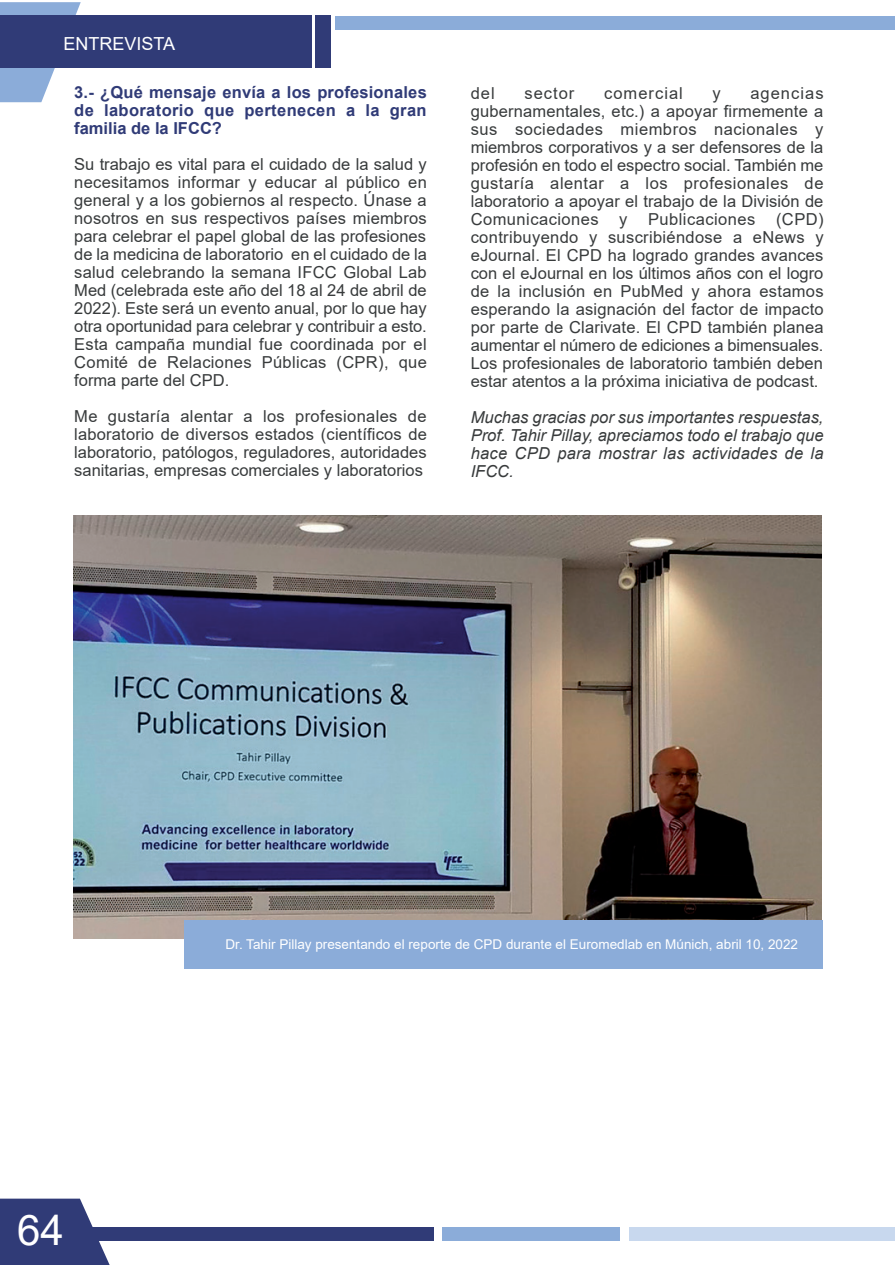
<style>
.page{position:relative;width:895px;height:1265px;background:#fff}
.page>*{position:absolute;margin:0;border:0;box-sizing:border-box;transform-origin:0 0}
.t1{font:42.15px "Arial";color:#fff}
.t2{font:18px "Arial";color:#fff}
.t3{font:16.5px/18px "Arial";color:#383b3c;text-align:justify}
.t4{font:italic 16.5px/18px "Arial";letter-spacing:.015em;color:#383b3c;text-align:justify}
.t5{font:700 16.5px/18px "Arial";letter-spacing:.02em;color:#303b77;text-align:justify}
.t6{font:16.5px "Arial";letter-spacing:.06em;color:#383b3c}
.t7{font:13.5px "Arial";color:#fff}
</style>
<div class="page">
<svg style="left:0;top:2px;width:81px;height:100px"></svg>
<div style="left:0;top:16px;width:312px;height:52px;background:#303b77"></div>
<div style="left:315px;top:16px;width:15px;height:52px;background:#303b77"></div>
<div style="left:335px;top:16px;width:559px;height:14px;background:#8bacd9"></div>
<div style="left:80px;top:1226px;width:354px;height:14px;background:#303b77"></div>
<div style="left:442px;top:1226px;width:177px;height:14px;background:#8bacd9"></div>
<div style="left:629px;top:1226px;width:265px;height:14px;background:#c8d8ee"></div>
<svg style="left:0;top:1198px;width:110px;height:66px"></svg>
<img style="left:73px;top:515px;width:748px;height:423px">
<div style="left:184px;top:919px;width:638px;height:49px;background:#8bacd9"></div>
<p class="t2" style="left:63px;top:31px;width:113px">ENTREVISTA</p>
<p class="t5" style="left:74px;top:83px;width:354px">3.- ¿Qué mensaje envía a los profesionales de laboratorio que pertenecen a la gran familia de la IFCC?</p>
<p class="t3" style="left:74px;top:155px;width:354px">Su trabajo es vital para el cuidado de la salud y necesitamos informar y educar al público en general y a los gobiernos al respecto. Únase a nosotros en sus respectivos países miembros para celebrar el papel global de las profesiones de la medicina de laboratorio en el cuidado de la salud celebrando la semana IFCC Global Lab Med (celebrada este año del 18 al 24 de abril de 2022). Este será un evento anual, por lo que hay otra oportunidad para celebrar y contribuir a esto.<br>Esta campaña mundial fue coordinada por el Comité de Relaciones Públicas (CPR), que forma parte del CPD.</p>
<p class="t3" style="left:74px;top:407px;width:354px">Me gustaría alentar a los profesionales de laboratorio de diversos estados (científicos de laboratorio, patólogos, reguladores, autoridades sanitarias, empresas comerciales y laboratorios</p>
<p class="t3" style="left:470px;top:84px;width:354px;text-indent:279px">agencias gubernamentales, etc.) a apoyar firmemente a sus sociedades miembros nacionales y miembros corporativos y a ser defensores de la profesión en todo el espectro social. También me gustaría alentar a los profesionales de laboratorio a apoyar el trabajo de la División de Comunicaciones y Publicaciones (CPD) contribuyendo y suscribiéndose a eNews y eJournal. El CPD ha logrado grandes avances con el eJournal en los últimos años con el logro de la inclusión en PubMed y ahora estamos esperando la asignación del factor de impacto por parte de Clarivate. El CPD también planea aumentar el número de ediciones a bimensuales.<br>Los profesionales de laboratorio también deben estar atentos a la próxima iniciativa de podcast.</p>
<p class="t4" style="left:470px;top:408px;width:354px">Muchas gracias por sus importantes respuestas, Prof. Tahir Pillay, apreciamos todo el trabajo que hace CPD para mostrar las actividades de la IFCC.</p>
<p class="t3" style="left:470px;top:84px;width:26px">del</p>
<p class="t3" style="left:524px;top:84px;width:52px">sector</p>
<p class="t6" style="left:604px;top:81px;width:80px">comercial</p>
<p class="t3" style="left:712px;top:84px;width:10px">y</p>
<h1 class="t1" style="left:17px;top:1201px;width:48px">64</h1>
<p class="t7" style="left:225px;top:935px;width:574px">Dr. Tahir Pillay presentando el reporte de CPD durante el Euromedlab en Múnich, abril 10, 2022</p>
</div>
